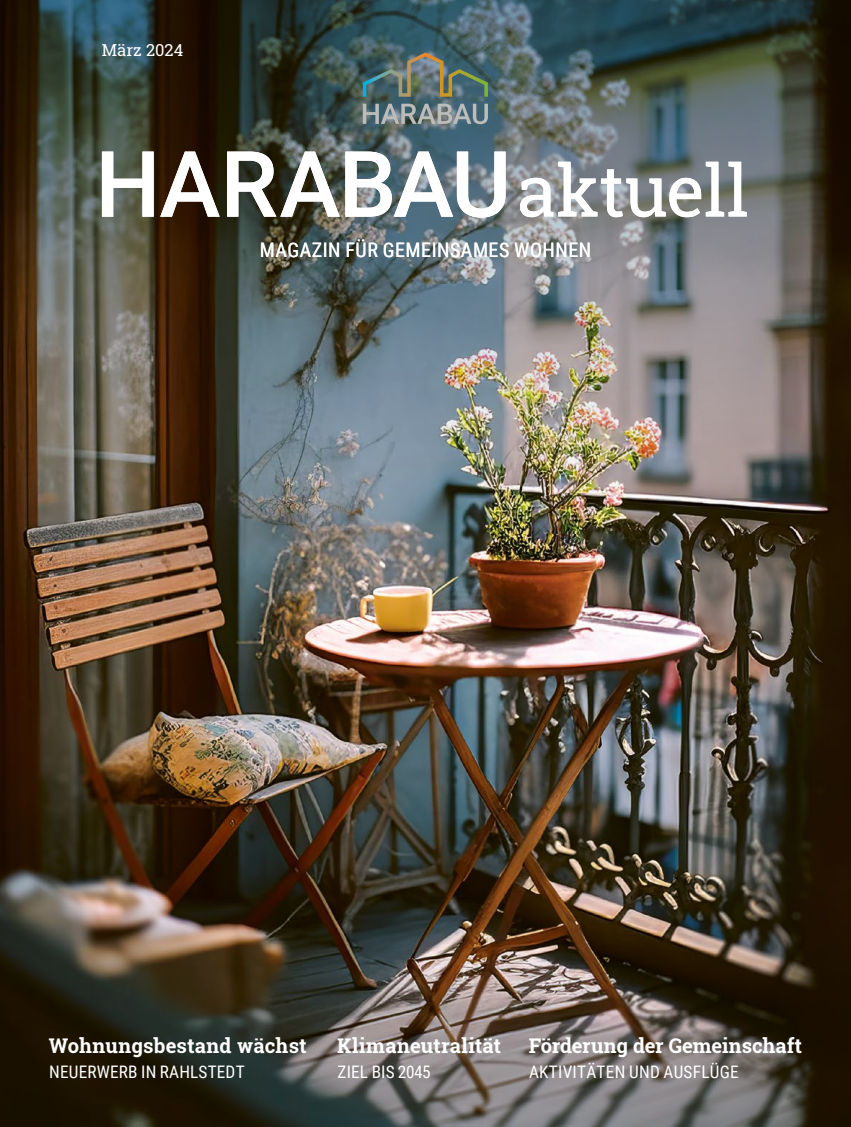
<style>
.page{position:relative;width:851px;height:1127px;background:#fff}
.page>*{position:absolute;margin:0;border:0;box-sizing:border-box;transform-origin:0 0}
.t1{font:71.85px "Roboto Slab";letter-spacing:-.01em;color:#fff}
.t2{font:700 20.25px "Roboto Slab";letter-spacing:.005em;color:#fff}
.t3{font:19.95px "Roboto Condensed";letter-spacing:.025em;color:#fff}
.t4{font:17.25px "Roboto Condensed";letter-spacing:.01em;color:#fff}
.t5{font:16.5px "Roboto Slab";color:#fff}
</style>
<div class="page">
<img style="left:0;top:631px;width:850px;height:111px">
<img style="left:0;top:0;width:850px;height:631px">
<img style="left:0;top:742px;width:850px;height:385px">
<svg style="left:102px;top:152px;width:403px;height:66px"></svg>
<svg style="left:361px;top:51px;width:128px;height:73px;background:#607573"></svg>
<p class="t5" style="left:102px;top:38px;width:83px">März 2024</p>
<h1 class="t1" style="left:516px;top:141px;width:234px">aktuell</h1>
<p class="t3" style="left:260px;top:236px;width:333px">MAGAZIN FÜR GEMEINSAMES WOHNEN</p>
<p class="t2" style="left:528px;top:1031px;width:275px">Förderung der Gemeinschaft</p>
<p class="t2" style="left:49px;top:1031px;width:259px">Wohnungsbestand wächst</p>
<p class="t4" style="left:49px;top:1060px;width:197px">NEUERWERB IN RAHLSTEDT</p>
<p class="t4" style="left:529px;top:1060px;width:211px">AKTIVITÄTEN UND AUSFLÜGE</p>
<p class="t2" style="left:337px;top:1031px;width:165px">Klimaneutralität</p>
<p class="t4" style="left:337px;top:1060px;width:95px">ZIEL BIS 2045</p>
</div>
